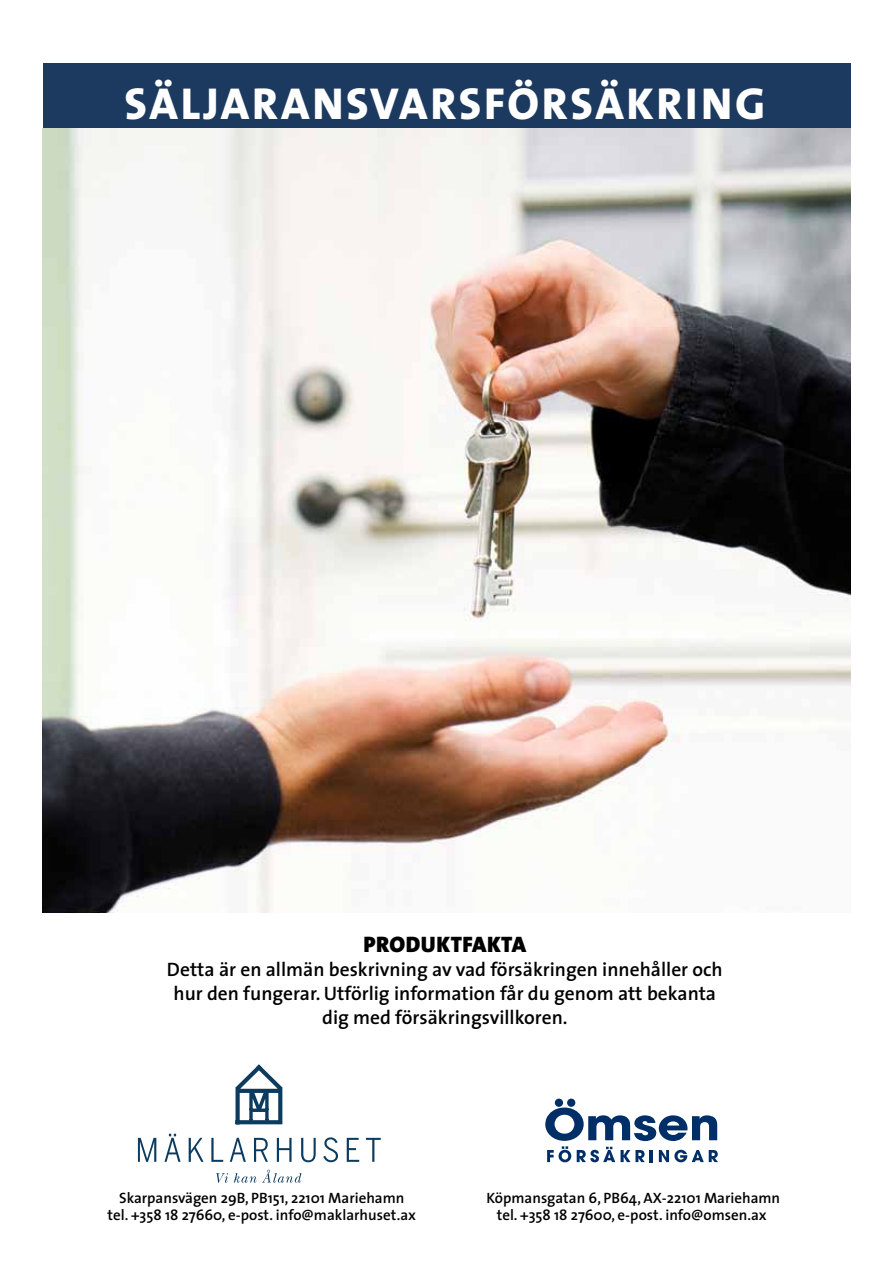
<style>
.page{position:relative;width:893px;height:1263px;background:#fff}
.page>*{position:absolute;margin:0;border:0;box-sizing:border-box;transform-origin:0 0}
.t1{font:800 45px "The Sans";letter-spacing:.06em;color:#fff}
.t2{font:900 22.5px "The Sans";letter-spacing:.02em;color:#000}
.t3{font:600 19.5px/24px "The Sans";color:#000;text-align:center}
.t4{font:600 15px/16.5px "The Sans";color:#000;text-align:center}
</style>
<div class="page">
<div style="left:43px;top:64px;width:807px;height:72px;background:#1c395f"></div>
<img style="left:43px;top:129px;width:807px;height:783px">
<svg style="left:216px;top:1170px;width:86px;height:13px"></svg>
<svg style="left:138px;top:1134px;width:66px;height:28px"></svg>
<svg style="left:211px;top:1138px;width:12px;height:24px"></svg>
<svg style="left:230px;top:1138px;width:38px;height:24px"></svg>
<svg style="left:277px;top:1138px;width:15px;height:24px"></svg>
<svg style="left:301px;top:1137px;width:37px;height:25px"></svg>
<svg style="left:347px;top:1138px;width:12px;height:24px"></svg>
<svg style="left:366px;top:1138px;width:15px;height:24px"></svg>
<svg style="left:235px;top:1064px;width:48px;height:61px"></svg>
<div style="left:555px;top:1098px;width:8px;height:9px;background:#002e67;border-radius:50%"></div>
<div style="left:567px;top:1098px;width:8px;height:9px;background:#002e67;border-radius:50%"></div>
<svg style="left:545px;top:1107px;width:173px;height:55px"></svg>
<h1 class="t1" style="left:125px;top:66px;width:642px">SÄLJARANSVARSFÖRSÄKRING</h1>
<p class="t2" style="left:364px;top:925px;width:164px">PRODUKTFAKTA</p>
<p class="t3" style="left:167px;top:956px;width:557px">Detta är en allmän beskrivning av vad försäkringen innehåller och hur den fungerar. Utförlig information får du genom att bekanta dig med försäkringsvillkoren.</p>
<p class="t4" style="left:108px;top:1189px;width:310px">Skarpansvägen 29B, PB151, 22101 Mariehamn tel. +358 18 27660, e-post. info@maklarhuset.ax</p>
<p class="t4" style="left:487px;top:1189px;width:295px">Köpmansgatan 6, PB64, AX-22101 Mariehamn tel. +358 18 27600, e-post. info@omsen.ax</p>
</div>
